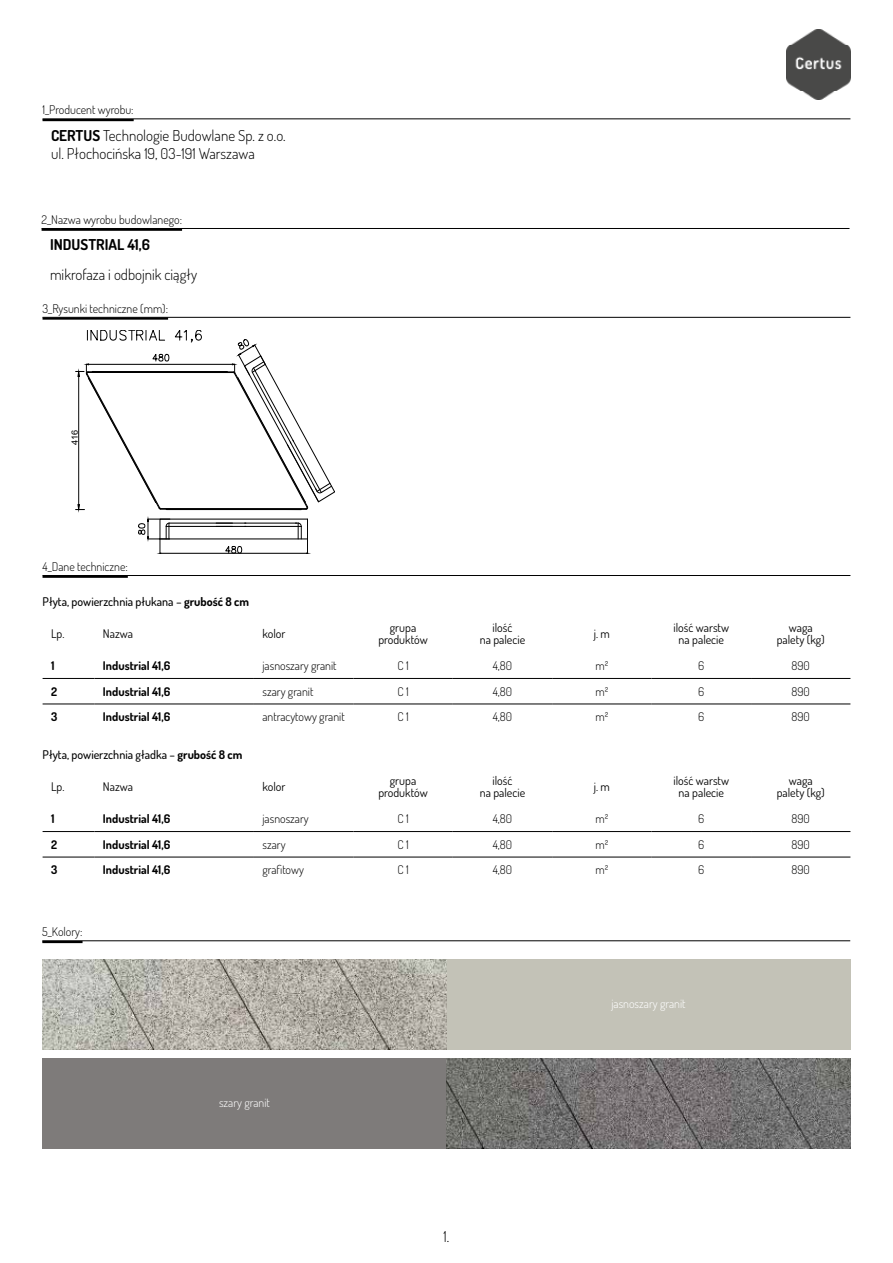
<style>
.page{position:relative;width:893px;height:1263px;background:#fff}
.page>*{position:absolute;margin:0;border:0;box-sizing:border-box;transform-origin:0 0}
.t1{font:300 15px/18px "Dosis";color:#000}
.t2{font:700 15px "Dosis";color:#000}
.t3{font:300 12px "Dosis";color:#000}
.t4{font:12px/12px "Dosis";color:#000;text-align:center}
.t5{font:700 12px "Dosis";color:#000}
.t6{font:500 12px "Dosis";color:#000}
.t7{font:300 12px "Dosis";color:#fff}
.t8{font:8.7px "Arial";color:#000;scale:1.06 1}
.s1{font-weight:700}
</style>
<div class="page">
<img style="left:787px;top:30px;width:63px;height:70px">
<hr style="left:43px;top:119px;width:807px;height:1px;background:#000">
<hr style="left:43px;top:119px;width:91px;height:2px;background:#000">
<hr style="left:42px;top:228px;width:807px;height:1px;background:#000">
<hr style="left:42px;top:229px;width:140px;height:2px;background:#000">
<hr style="left:43px;top:317px;width:807px;height:1px;background:#000">
<hr style="left:43px;top:317px;width:125px;height:3px;background:#000">
<hr style="left:43px;top:575px;width:807px;height:1px;background:#000">
<hr style="left:43px;top:576px;width:85px;height:2px;background:#000">
<hr style="left:43px;top:678px;width:51px;height:1px;background:#000">
<hr style="left:94px;top:678px;width:160px;height:1px;background:#000">
<hr style="left:254px;top:678px;width:99px;height:1px;background:#000">
<hr style="left:353px;top:678px;width:100px;height:1px;background:#000">
<hr style="left:453px;top:678px;width:99px;height:1px;background:#000">
<hr style="left:552px;top:678px;width:100px;height:1px;background:#000">
<hr style="left:652px;top:678px;width:99px;height:1px;background:#000">
<hr style="left:751px;top:678px;width:99px;height:1px;background:#000">
<hr style="left:43px;top:704px;width:51px;height:1px;background:#000">
<hr style="left:94px;top:704px;width:160px;height:1px;background:#000">
<hr style="left:254px;top:704px;width:99px;height:1px;background:#000">
<hr style="left:353px;top:704px;width:100px;height:1px;background:#000">
<hr style="left:453px;top:704px;width:99px;height:1px;background:#000">
<hr style="left:552px;top:704px;width:100px;height:1px;background:#000">
<hr style="left:652px;top:704px;width:99px;height:1px;background:#000">
<hr style="left:751px;top:704px;width:99px;height:1px;background:#000">
<hr style="left:43px;top:831px;width:51px;height:1px;background:#000">
<hr style="left:94px;top:831px;width:160px;height:1px;background:#000">
<hr style="left:254px;top:831px;width:99px;height:1px;background:#000">
<hr style="left:353px;top:831px;width:100px;height:1px;background:#000">
<hr style="left:453px;top:831px;width:99px;height:1px;background:#000">
<hr style="left:552px;top:831px;width:100px;height:1px;background:#000">
<hr style="left:652px;top:831px;width:99px;height:1px;background:#000">
<hr style="left:751px;top:831px;width:99px;height:1px;background:#000">
<hr style="left:43px;top:857px;width:51px;height:1px;background:#000">
<hr style="left:94px;top:857px;width:160px;height:1px;background:#000">
<hr style="left:254px;top:857px;width:99px;height:1px;background:#000">
<hr style="left:353px;top:857px;width:100px;height:1px;background:#000">
<hr style="left:453px;top:857px;width:99px;height:1px;background:#000">
<hr style="left:552px;top:857px;width:100px;height:1px;background:#000">
<hr style="left:652px;top:857px;width:99px;height:1px;background:#000">
<hr style="left:751px;top:857px;width:99px;height:1px;background:#000">
<div style="left:43px;top:1058px;width:410px;height:90px;background:#7e7b7a"></div>
<hr style="left:42px;top:940px;width:808px;height:1px;background:#000">
<hr style="left:42px;top:941px;width:41px;height:2px;background:#000">
<div style="left:443px;top:959px;width:407px;height:90px;background:#c3c2b7"></div>
<img style="left:43px;top:959px;width:403px;height:90px">
<img style="left:446px;top:1058px;width:404px;height:90px">
<hr style="left:161px;top:508px;width:145px;height:1px;background:#000">
<hr style="left:88px;top:372px;width:145px;height:1px;background:#000">
<svg style="left:87px;top:330px;width:78px;height:11px"></svg>
<svg style="left:175px;top:330px;width:27px;height:13px"></svg>
<hr style="left:166px;top:509px;width:135px;height:1px;background:#000">
<hr style="left:93px;top:371px;width:134px;height:1px;background:#000">
<hr style="left:89px;top:364px;width:143px;height:1px;background:#000">
<svg style="left:227px;top:339px;width:108px;height:171px"></svg>
<svg style="left:76px;top:354px;width:93px;height:156px"></svg>
<svg style="left:139px;top:519px;width:169px;height:35px"></svg>
<p class="t3" style="left:43px;top:102px;width:93px">1_Producent wyrobu:</p>
<p class="t1" style="left:51px;top:125px;width:236px"><span class="s1">CERTUS</span> Technologie Budowlane Sp. z o.o. ul. Płochocińska 19, 03-191 Warszawa</p>
<p class="t3" style="left:42px;top:211px;width:142px">2_Nazwa wyrobu budowlanego:</p>
<p class="t2" style="left:50px;top:234px;width:101px">INDUSTRIAL 41,6</p>
<p class="t1" style="left:50px;top:265px;width:149px">mikrofaza i odbojnik ciągły</p>
<p class="t3" style="left:43px;top:300px;width:127px">3_Rysunki techniczne (mm):</p>
<p class="t8" style="left:69px;top:445px;width:16px;rotate:-90deg">416</p>
<p class="t3" style="left:43px;top:558px;width:87px">4_Dane techniczne:</p>
<p class="t6" style="left:43px;top:594px;width:208px">Płyta, powierzchnia płukana – <span class="s1">grubość 8 cm</span></p>
<p class="t4" style="left:51px;top:627px;width:15px">Lp.</p>
<p class="t4" style="left:103px;top:627px;width:32px">Nazwa</p>
<p class="t4" style="left:262px;top:627px;width:24px">kolor</p>
<p class="t4" style="left:378px;top:621px;width:51px">grupa produktów</p>
<p class="t4" style="left:480px;top:621px;width:47px">ilość<br>na palecie</p>
<p class="t4" style="left:594px;top:627px;width:18px">j. m</p>
<p class="t4" style="left:673px;top:621px;width:57px">ilość warstw na palecie</p>
<p class="t4" style="left:777px;top:621px;width:50px">waga palety (kg)</p>
<p class="t5" style="left:51px;top:657px;width:5px">1</p>
<p class="t5" style="left:103px;top:657px;width:69px">Industrial 41,6</p>
<p class="t3" style="left:262px;top:657px;width:76px">jasnoszary granit</p>
<p class="t3" style="left:397px;top:657px;width:13px">C 1</p>
<p class="t3" style="left:493px;top:657px;width:21px">4,80</p>
<p class="t3" style="left:595px;top:657px;width:14px">m²</p>
<p class="t3" style="left:698px;top:657px;width:8px">6</p>
<p class="t3" style="left:791px;top:657px;width:20px">890</p>
<p class="t5" style="left:51px;top:683px;width:8px">2</p>
<p class="t5" style="left:103px;top:683px;width:69px">Industrial 41,6</p>
<p class="t3" style="left:262px;top:683px;width:52px">szary granit</p>
<p class="t3" style="left:397px;top:683px;width:13px">C 1</p>
<p class="t3" style="left:493px;top:683px;width:21px">4,80</p>
<p class="t3" style="left:595px;top:683px;width:14px">m²</p>
<p class="t3" style="left:698px;top:683px;width:8px">6</p>
<p class="t3" style="left:791px;top:683px;width:20px">890</p>
<p class="t5" style="left:51px;top:709px;width:8px">3</p>
<p class="t5" style="left:103px;top:709px;width:69px">Industrial 41,6</p>
<p class="t3" style="left:262px;top:709px;width:84px">antracytowy granit</p>
<p class="t3" style="left:397px;top:709px;width:13px">C 1</p>
<p class="t3" style="left:493px;top:709px;width:21px">4,80</p>
<p class="t3" style="left:595px;top:709px;width:14px">m²</p>
<p class="t3" style="left:698px;top:709px;width:8px">6</p>
<p class="t3" style="left:791px;top:709px;width:20px">890</p>
<p class="t6" style="left:43px;top:747px;width:201px">Płyta, powierzchnia gładka – <span class="s1">grubość 8 cm</span></p>
<p class="t4" style="left:51px;top:780px;width:15px">Lp.</p>
<p class="t4" style="left:103px;top:780px;width:32px">Nazwa</p>
<p class="t4" style="left:262px;top:780px;width:24px">kolor</p>
<p class="t4" style="left:378px;top:774px;width:51px">grupa produktów</p>
<p class="t4" style="left:480px;top:774px;width:47px">ilość<br>na palecie</p>
<p class="t4" style="left:594px;top:780px;width:18px">j. m</p>
<p class="t4" style="left:673px;top:774px;width:57px">ilość warstw na palecie</p>
<p class="t4" style="left:777px;top:774px;width:50px">waga palety (kg)</p>
<p class="t5" style="left:51px;top:810px;width:5px">1</p>
<p class="t5" style="left:103px;top:810px;width:69px">Industrial 41,6</p>
<p class="t3" style="left:262px;top:810px;width:48px">jasnoszary</p>
<p class="t3" style="left:397px;top:810px;width:13px">C 1</p>
<p class="t3" style="left:493px;top:810px;width:21px">4,80</p>
<p class="t3" style="left:595px;top:810px;width:14px">m²</p>
<p class="t3" style="left:698px;top:810px;width:8px">6</p>
<p class="t3" style="left:791px;top:810px;width:20px">890</p>
<p class="t5" style="left:51px;top:836px;width:8px">2</p>
<p class="t5" style="left:103px;top:836px;width:69px">Industrial 41,6</p>
<p class="t3" style="left:262px;top:836px;width:25px">szary</p>
<p class="t3" style="left:397px;top:836px;width:13px">C 1</p>
<p class="t3" style="left:493px;top:836px;width:21px">4,80</p>
<p class="t3" style="left:595px;top:836px;width:14px">m²</p>
<p class="t3" style="left:698px;top:836px;width:8px">6</p>
<p class="t3" style="left:791px;top:836px;width:20px">890</p>
<p class="t5" style="left:51px;top:862px;width:8px">3</p>
<p class="t5" style="left:103px;top:862px;width:69px">Industrial 41,6</p>
<p class="t3" style="left:262px;top:862px;width:43px">grafitowy</p>
<p class="t3" style="left:397px;top:862px;width:13px">C 1</p>
<p class="t3" style="left:493px;top:862px;width:21px">4,80</p>
<p class="t3" style="left:595px;top:862px;width:14px">m²</p>
<p class="t3" style="left:698px;top:862px;width:8px">6</p>
<p class="t3" style="left:791px;top:862px;width:20px">890</p>
<p class="t3" style="left:42px;top:923px;width:42px">5_Kolory:</p>
<p class="t7" style="left:219px;top:1094px;width:52px">szary granit</p>
<p class="t1" style="left:444px;top:1226px;width:7px">1.</p>
<p class="t7" style="left:611px;top:996px;width:76px">jasnoszary granit</p>
</div>
